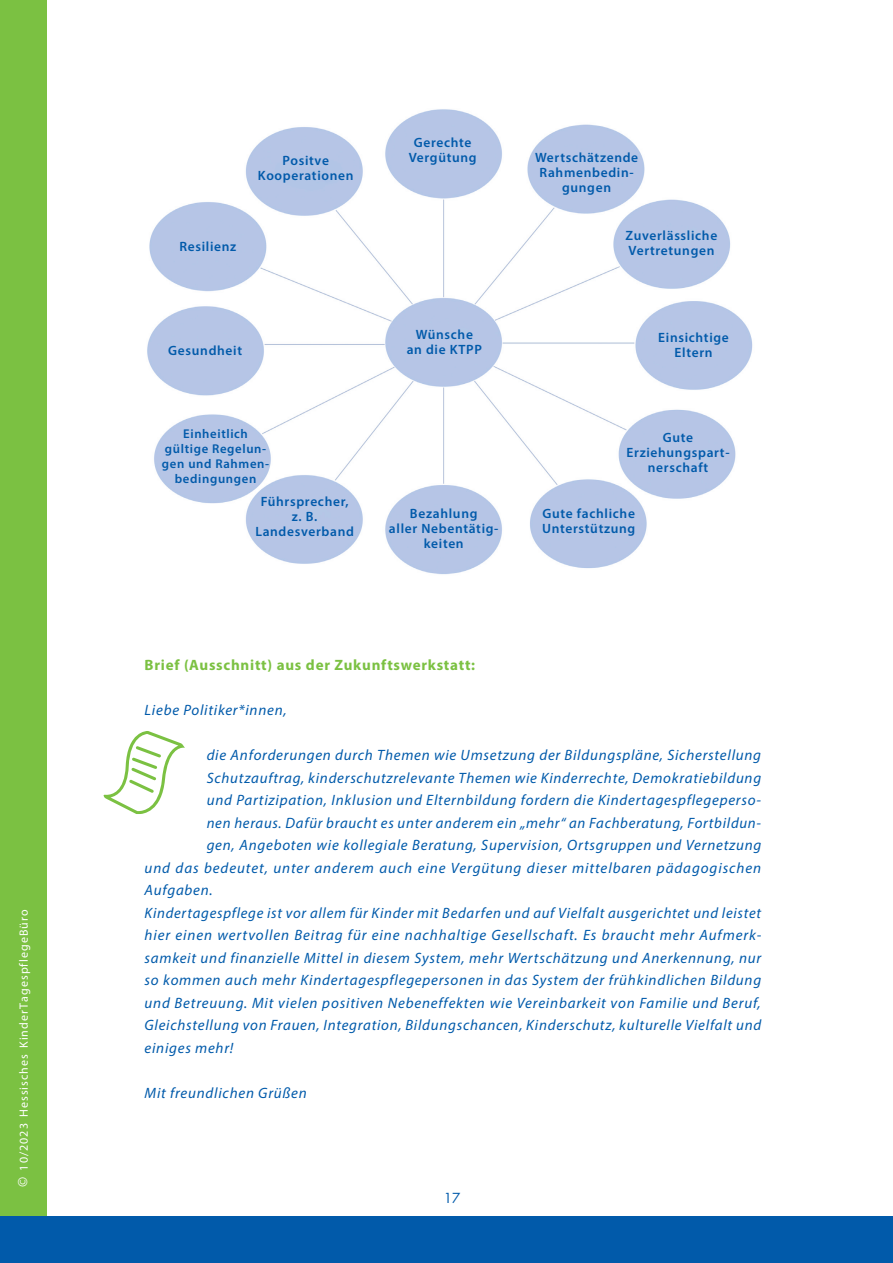
<style>
.page{position:relative;width:893px;height:1263px;background:#fff}
.page>*{position:absolute;margin:0;border:0;box-sizing:border-box;transform-origin:0 0}
.t1{font:italic 15px "Myriad Pro";letter-spacing:.05em;color:#015aaa}
.t2{font:700 15px "Myriad Pro";letter-spacing:.05em;color:#7bc142}
.t3{font:600 13.5px/15px "Myriad Pro";letter-spacing:.05em;color:#015aaa;text-align:center}
.t4{font:13.5px "Futura";color:#015aaa}
.t5{font:600 12.75px/15px "Myriad Pro";letter-spacing:.05em;color:#015aaa;text-align:center}
.t6{font:12px "Myriad Pro";letter-spacing:.085em;color:#fff}
.s1{font-size:15px}
</style>
<div class="page">
<svg style="left:103px;top:731px;width:82px;height:83px"></svg>
<img style="left:147px;top:109px;width:606px;height:466px">
<div style="left:0;top:0;width:47px;height:1220px;background:#7bc142"></div>
<div style="left:0;top:1216px;width:893px;height:47px;background:#015aaa"></div>
<p class="t6" style="left:16px;top:1187px;width:279px;rotate:-90deg"><span class="s1">©</span> 10/2023 Hessisches KinderTagespflegeBüro</p>
<p class="t3" style="left:258px;top:153px;width:97px">Positve<br>Kooperationen</p>
<p class="t3" style="left:179px;top:239px;width:58px">Resilienz</p>
<p class="t3" style="left:168px;top:343px;width:75px">Gesundheit</p>
<p class="t5" style="left:162px;top:426px;width:109px">Einheitlich gültige Regelun&shy;gen und Rahmen&shy;bedingungen</p>
<p class="t3" style="left:255px;top:493px;width:100px">Führsprecher, z. B.<br>Landesverband</p>
<p class="t3" style="left:409px;top:135px;width:69px">Gerechte<br>Vergütung</p>
<p class="t3" style="left:407px;top:326px;width:77px">Wünsche an die KTPP</p>
<p class="t3" style="left:535px;top:150px;width:105px">Wertschätzende<br>Rahmenbedin&shy;gungen</p>
<p class="t3" style="left:626px;top:228px;width:93px;text-align:left">Zuverlässliche<br>Vertretungen</p>
<p class="t3" style="left:658px;top:329px;width:72px">Einsichtige<br>Eltern</p>
<p class="t3" style="left:626px;top:429px;width:105px">Gute<br>Erziehungspart&shy;nerschaft</p>
<p class="t3" style="left:389px;top:506px;width:111px">Bezahlung<br>aller Nebentätig&shy;keiten</p>
<p class="t3" style="left:542px;top:505px;width:95px;text-align:left">Gute fachliche<br>Unterstützung</p>
<p class="t2" style="left:145px;top:655px;width:332px">Brief (Ausschnitt) aus der Zukunftswerkstatt:</p>
<p class="t1" style="left:145px;top:701px;width:144px">Liebe Politiker*innen,</p>
<p class="t1" style="left:207px;top:746px;width:556px">die Anforderungen durch Themen wie Umsetzung der Bildungspläne, Sicherstellung</p>
<p class="t1" style="left:207px;top:769px;width:556px">Schutzauftrag, kinderschutzrelevante Themen wie Kinderrechte, Demokratiebildung</p>
<p class="t1" style="left:207px;top:791px;width:556px">und Partizipation, Inklusion und Elternbildung fordern die Kindertagespflegeperso-</p>
<p class="t1" style="left:207px;top:814px;width:556px">nen heraus. Dafür braucht es unter anderem ein „mehr“ an Fachberatung, Fortbildun-</p>
<p class="t1" style="left:207px;top:836px;width:556px">gen, Angeboten wie kollegiale Beratung, Supervision, Ortsgruppen und Vernetzung</p>
<p class="t1" style="left:145px;top:859px;width:618px">und das bedeutet, unter anderem auch eine Vergütung dieser mittelbaren pädagogischen</p>
<p class="t1" style="left:145px;top:881px;width:70px">Aufgaben.</p>
<p class="t1" style="left:145px;top:904px;width:618px">Kindertagespflege ist vor allem für Kinder mit Bedarfen und auf Vielfalt ausgerichtet und leistet</p>
<p class="t1" style="left:145px;top:926px;width:618px">hier einen wertvollen Beitrag für eine nachhaltige Gesellschaft. Es braucht mehr Aufmerk-</p>
<p class="t1" style="left:145px;top:949px;width:618px">samkeit und finanzielle Mittel in diesem System, mehr Wertschätzung und Anerkennung, nur</p>
<p class="t1" style="left:145px;top:971px;width:618px">so kommen auch mehr Kindertagespflegepersonen in das System der frühkindlichen Bildung</p>
<p class="t1" style="left:145px;top:994px;width:618px">und Betreuung. Mit vielen positiven Nebeneffekten wie Vereinbarkeit von Familie und Beruf,</p>
<p class="t1" style="left:145px;top:1016px;width:618px">Gleichstellung von Frauen, Integration, Bildungschancen, Kinderschutz, kulturelle Vielfalt und</p>
<p class="t1" style="left:145px;top:1039px;width:90px">einiges mehr!</p>
<p class="t1" style="left:145px;top:1084px;width:164px">Mit freundlichen Grüßen</p>
<p class="t4" style="left:444px;top:1189px;width:18px">17</p>
</div>
